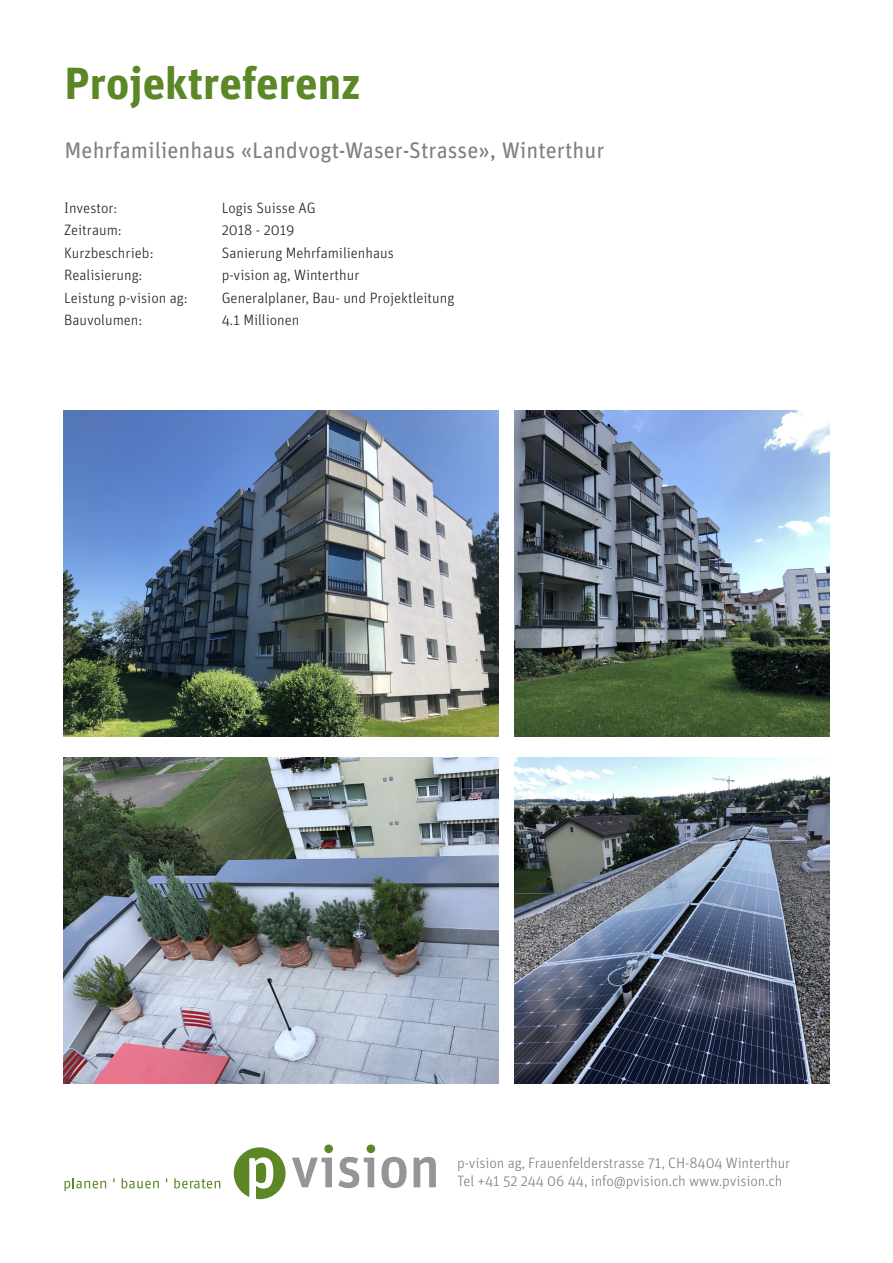
<style>
.page{position:relative;width:893px;height:1263px;background:#fff}
.page>*{position:absolute;margin:0;border:0;box-sizing:border-box;transform-origin:0 0}
.t1{font:700 45px "Unit";color:#5c8727}
.t2{font:22.5px "Unit";color:#808083}
.t3{font:300 15px "Unit";color:#231f20}
.t4{font:300 15px/18px "Unit";letter-spacing:-.005em;color:#808083}
</style>
<div class="page">
<svg style="left:65px;top:1178px;width:41px;height:13px"></svg>
<svg style="left:122px;top:1178px;width:37px;height:10px"></svg>
<svg style="left:174px;top:1178px;width:46px;height:10px"></svg>
<svg style="left:234px;top:1147px;width:52px;height:52px"></svg>
<svg style="left:292px;top:1144px;width:144px;height:44px"></svg>
<img style="left:514px;top:411px;width:315px;height:325px">
<img style="left:64px;top:411px;width:434px;height:325px">
<img style="left:64px;top:758px;width:434px;height:325px">
<img style="left:514px;top:758px;width:315px;height:325px">
<h1 class="t1" style="left:65px;top:55px;width:297px">Projektreferenz</h1>
<h2 class="t2" style="left:65px;top:137px;width:541px">Mehrfamilienhaus «Landvogt-Waser-Strasse», Winterthur</h2>
<p class="t3" style="left:64px;top:199px;width:55px">Investor:</p>
<p class="t3" style="left:222px;top:199px;width:95px">Logis Suisse AG</p>
<p class="t3" style="left:64px;top:221px;width:59px">Zeitraum:</p>
<p class="t3" style="left:222px;top:221px;width:74px">2018 - 2019</p>
<p class="t3" style="left:64px;top:244px;width:91px">Kurzbeschrieb:</p>
<p class="t3" style="left:222px;top:244px;width:174px">Sanierung Mehrfamilienhaus</p>
<p class="t3" style="left:64px;top:266px;width:80px">Realisierung:</p>
<p class="t3" style="left:222px;top:266px;width:139px">p-vision ag, Winterthur</p>
<p class="t3" style="left:64px;top:289px;width:125px">Leistung p-vision ag:</p>
<p class="t3" style="left:222px;top:289px;width:234px">Generalplaner, Bau- und Projektleitung</p>
<p class="t3" style="left:64px;top:311px;width:80px">Bauvolumen:</p>
<p class="t3" style="left:222px;top:311px;width:79px">4.1 Millionen</p>
<p class="t4" style="left:457px;top:1154px;width:335px">p-vision ag, Frauenfelderstrasse 71, CH-8404 Winterthur<br>Tel +41 52 244 06 44, info@pvision.ch www.pvision.ch</p>
</div>
